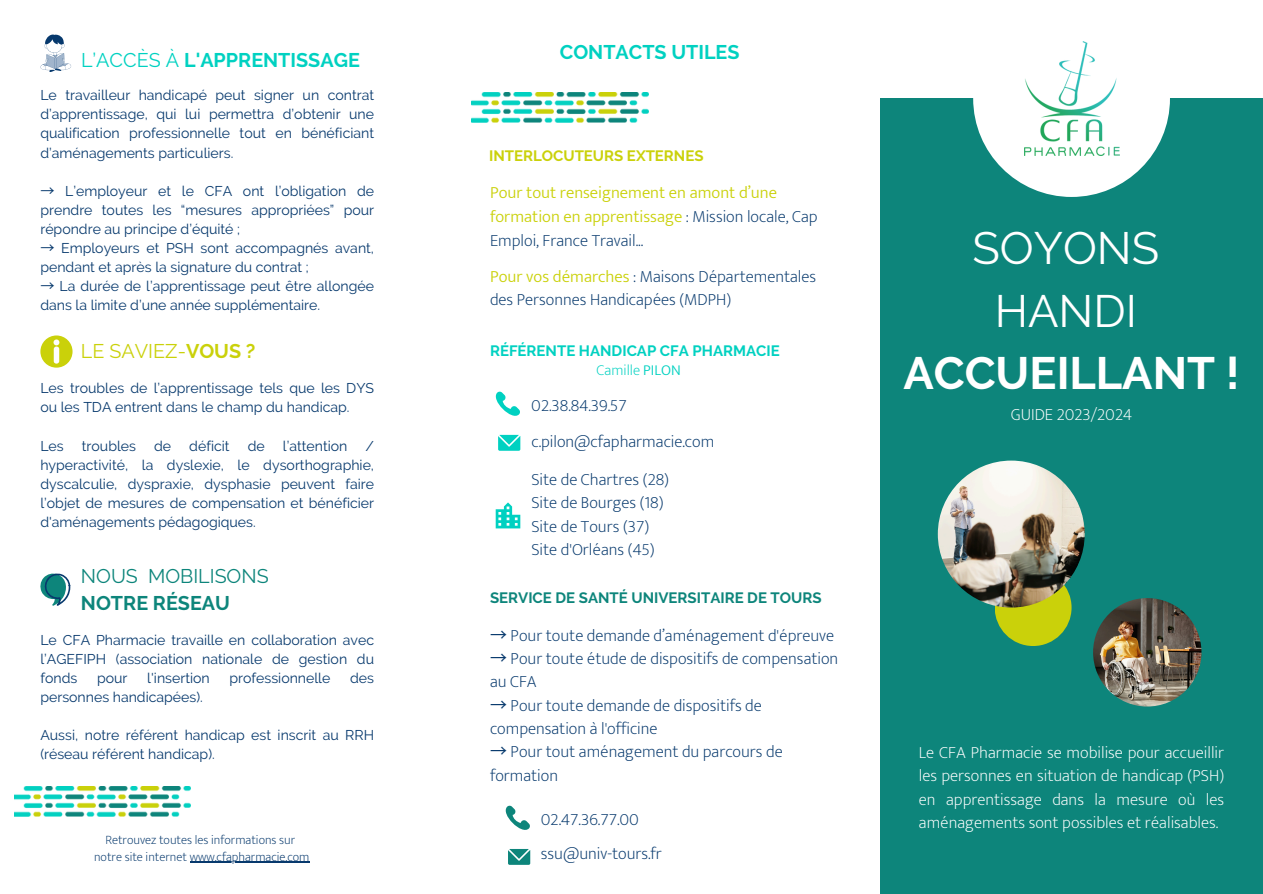
<style>
.page{position:relative;width:1263px;height:894px;background:#fff}
.page>*{position:absolute;margin:0;border:0;box-sizing:border-box;transform-origin:0 0}
.t1{font:700 45.15px/62.4px "Raleway";color:#fff;text-align:center}
.t2{font:700 19.8px "Raleway";color:#00d1c1}
.t3{font:19.8px/27.5px "Raleway";color:#0d857b}
.t4{font:19.8px "Raleway";color:#cad10a}
.t5{font:200 16.95px/23.2px "Mukta";color:#07396d}
.t6{font:200 16.95px/23.2px "Mukta";color:#fff;text-align:justify}
.t7{font:300 16.95px/23.7px "Mukta";color:#cad10a}
.t8{font:700 15px "Raleway";color:#0d857b}
.t9{font:700 15px "Raleway";color:#00d1c1}
.t10{font:700 15px "Raleway";color:#cad10a}
.t11{font:200 15px "Mukta";color:#00d1c1}
.t12{font:14.1px/19px "Raleway";color:#07396d;text-align:justify}
.t13{font:200 12.75px "Mukta";color:#07396d}
.s1{font-weight:400}
.s2{font-family:"Noto Sans CJ Ksc"}
.s3{font-weight:700}
.s4{font-weight:200;color:#07396d}
.s5{font-weight:300;color:#cad10a}
.s6{font-weight:300}
.s7{font-family:"Noto Sans CJ Ksc";font-weight:400}
</style>
<div class="page">
<svg style="left:495px;top:391px;width:25px;height:25px"></svg>
<svg style="left:498px;top:435px;width:22px;height:15px"></svg>
<svg style="left:496px;top:502px;width:24px;height:26px"></svg>
<div style="left:880px;top:98px;width:383px;height:795px;background:#0d857b"></div>
<div style="left:973px;top:0;width:197px;height:197px;background:#fff;border-radius:50%"></div>
<img style="left:1024px;top:41px;width:95px;height:114px">
<div style="left:995px;top:569px;width:76px;height:76px;background:#cad10a;border-radius:50%"></div>
<img style="left:938px;top:460px;width:147px;height:147px;border-radius:50%">
<img style="left:1093px;top:598px;width:108px;height:108px;border-radius:50%">
<svg style="left:40px;top:34px;width:32px;height:38px"></svg>
<svg style="left:40px;top:335px;width:33px;height:32px"></svg>
<svg style="left:40px;top:573px;width:30px;height:33px"></svg>
<hr style="left:190px;top:861px;width:119px;height:1px;background:#07396d">
<img style="left:14px;top:786px;width:177px;height:30px">
<svg style="left:505px;top:805px;width:25px;height:25px"></svg>
<svg style="left:508px;top:849px;width:22px;height:15px"></svg>
<img style="left:472px;top:92px;width:176px;height:31px">
<p class="t2" style="left:81px;top:48px;width:280px"><span class="s1">L’ACCÈS À</span> L'APPRENTISSAGE</p>
<p class="t12" style="left:40px;top:86px;width:335px">Le travailleur handicapé peut signer un contrat d’apprentissage, qui lui permettra d’obtenir une qualification professionnelle tout en bénéficiant d’aménagements particuliers.</p>
<p class="t12" style="left:40px;top:181px;width:335px"><span class="s2">→</span> L’employeur et le CFA ont l’obligation de prendre toutes les “mesures appropriées” pour répondre au principe d’équité ;</p>
<p class="t12" style="left:40px;top:238px;width:335px"><span class="s2">→</span> Employeurs et PSH sont accompagnés avant, pendant et après la signature du contrat ;</p>
<h2 class="t12" style="left:40px;top:276px;width:335px"><span class="s2">→</span> La durée de l’apprentissage peut être allongée dans la limite d’une année supplémentaire.</h2>
<p class="t4" style="left:81px;top:339px;width:176px">LE SAVIEZ-<span class="s3">VOUS ?</span></p>
<h6 class="t12" style="left:40px;top:378px;width:335px">Les troubles de l’apprentissage tels que les DYS ou les TDA entrent dans le champ du handicap.</h6>
<h5 class="t12" style="left:40px;top:436px;width:25px">Les</h5>
<h5 class="t12" style="left:82px;top:436px;width:56px">troubles</h5>
<h5 class="t12" style="left:154px;top:436px;width:19px">de</h5>
<h5 class="t12" style="left:189px;top:436px;width:42px">déficit</h5>
<h5 class="t12" style="left:248px;top:436px;width:19px">de</h5>
<h5 class="t12" style="left:283px;top:436px;width:66px">l’attention</h5>
<h5 class="t12" style="left:40px;top:436px;width:335px;text-indent:325px">/ hyperactivité, la dyslexie, le dysorthographie, dyscalculie, dyspraxie, dysphasie peuvent faire l’objet de mesures de compensation et bénéficier d'aménagements pédagogiques.</h5>
<h5 class="t3" style="left:81px;top:561px;width:189px">NOUS MOBILISONS<br><span class="s3">NOTRE RÉSEAU</span></h5>
<h6 class="t12" style="left:40px;top:630px;width:335px">Le CFA Pharmacie travaille en collaboration avec l’AGEFIPH (association nationale de gestion du fonds</h6>
<h6 class="t12" style="left:97px;top:668px;width:32px">pour</h6>
<h6 class="t12" style="left:147px;top:668px;width:64px">l'insertion</h6>
<h6 class="t12" style="left:230px;top:668px;width:102px">professionnelle</h6>
<h6 class="t12" style="left:350px;top:668px;width:25px">des</h6>
<h6 class="t12" style="left:40px;top:687px;width:164px">personnes handicapées).</h6>
<p class="t12" style="left:40px;top:725px;width:335px">Aussi, notre référent handicap est inscrit au RRH (réseau référent handicap).</p>
<p class="t13" style="left:105px;top:831px;width:191px">Retrouvez toutes les informations sur</p>
<p class="t13" style="left:94px;top:848px;width:217px">notre site internet www.cfapharmacie.com</p>
<h5 class="t2" style="left:560px;top:40px;width:181px">CONTACTS UTILES</h5>
<h5 class="t10" style="left:489px;top:147px;width:216px">INTERLOCUTEURS EXTERNES</h5>
<p class="t7" style="left:490px;top:181px;width:329px">Pour tout renseignement en amont d’une formation en apprentissage <span class="s4">: Mission locale, Cap<br>Emploi, France Travail...</span></p>
<p class="t5" style="left:490px;top:264px;width:328px;line-height:23.7px"><span class="s5">Pour vos démarches</span> : Maisons Départementales des Personnes Handicapées (MDPH)</p>
<p class="t9" style="left:490px;top:342px;width:291px">RÉFÉRENTE HANDICAP CFA PHARMACIE</p>
<p class="t11" style="left:597px;top:361px;width:86px">Camille <span class="s6">PILON</span></p>
<p class="t5" style="left:531px;top:393px;width:97px">02.38.84.39.57</p>
<p class="t5" style="left:531px;top:430px;width:184px">c.pilon@cfapharmacie.com</p>
<h3 class="t5" style="left:531px;top:467px;width:139px">Site de Chartres (28)<br>Site de Bourges (18)<br>Site de Tours (37)<br>Site d'Orléans (45)</h3>
<p class="t8" style="left:490px;top:588px;width:333px">SERVICE DE SANTÉ UNIVERSITAIRE DE TOURS</p>
<h5 class="t5" style="left:490px;top:623px;width:346px"><span class="s7">→</span> Pour toute demande d’aménagement d'épreuve</h5>
<h5 class="t5" style="left:490px;top:646px;width:350px"><span class="s7">→</span> Pour toute étude de dispositifs de compensation au CFA</h5>
<h5 class="t5" style="left:490px;top:693px;width:273px"><span class="s7">→</span> Pour toute demande de dispositifs de compensation à l'officine</h5>
<h5 class="t5" style="left:490px;top:739px;width:294px"><span class="s7">→</span> Pour tout aménagement du parcours de formation</h5>
<p class="t5" style="left:541px;top:807px;width:100px">02.47.36.77.00</p>
<h5 class="t5" style="left:541px;top:841px;width:123px">ssu@univ-tours.fr</h5>
<h3 class="t1" style="left:903px;top:217px;width:338px"><span class="s1">SOYONS<br>HANDI<br></span>ACCUEILLANT !</h3>
<h6 class="t6" style="left:1011px;top:403px;width:123px">GUIDE 2023/2024</h6>
<p class="t6" style="left:919px;top:740px;width:307px">Le CFA Pharmacie se mobilise pour accueillir les personnes en situation de handicap (PSH) en apprentissage dans la mesure où les aménagements sont possibles et réalisables.</p>
</div>
